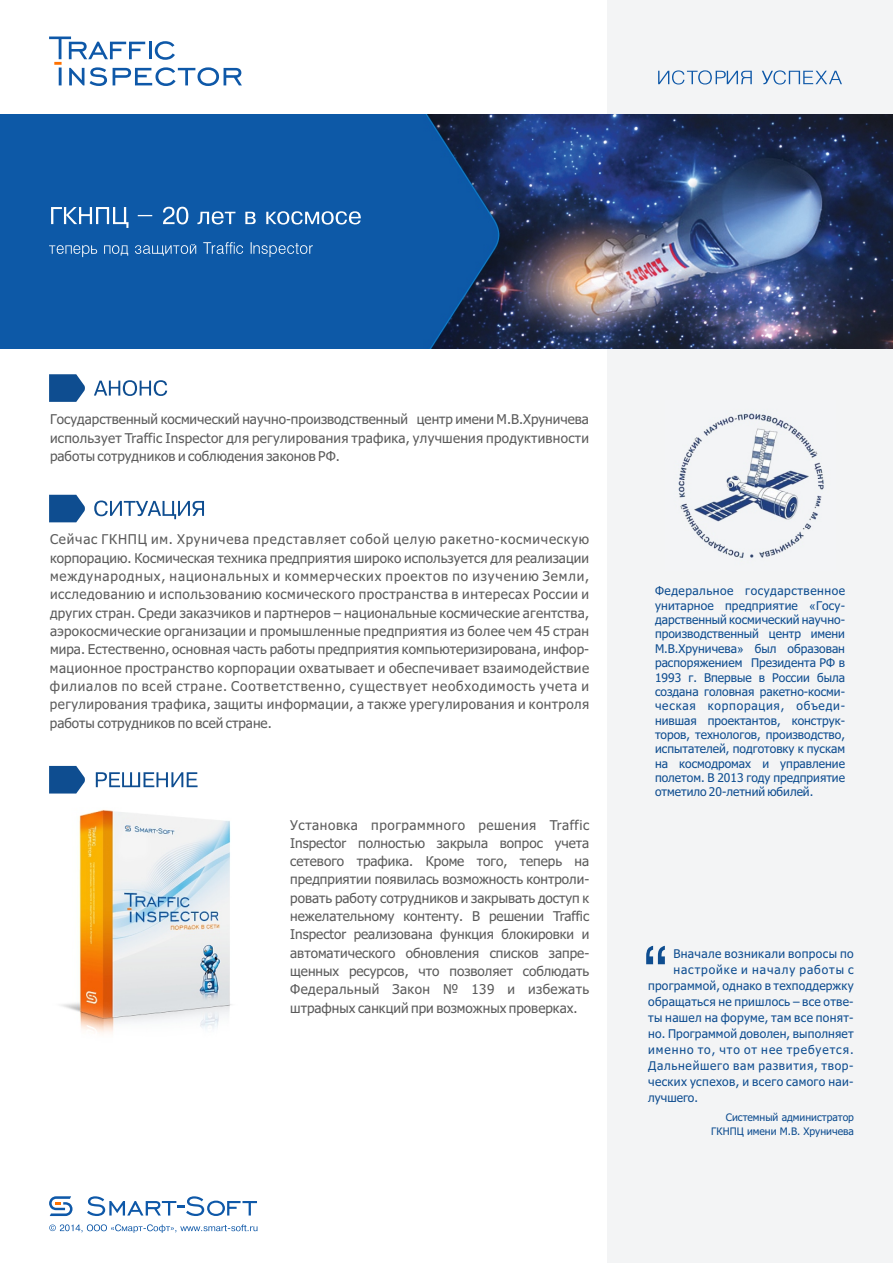
<style>
.page{position:relative;width:893px;height:1263px;background:#fff}
.page>*{position:absolute;margin:0;border:0;box-sizing:border-box;transform-origin:0 0}
.t1{font:13.5px/18.3px "Tahoma";color:#5b5b5b;text-align:justify}
.t2{font:12px/14.4px "Tahoma";letter-spacing:.025em;color:#0e4d90;text-align:justify}
.t3{font:12px "Tahoma";letter-spacing:.06em;color:#0e4d90}
.t4{font:12px "Tahoma";letter-spacing:.08em;color:#0e4d90}
.t5{font:12px "Tahoma";letter-spacing:.075em;color:#0e4d90}
.t6{font:12px "Tahoma";color:#0e4d90}
.t7{font:10.35px/13.8px "Tahoma";color:#0e4d90;text-align:right}
.s1{font-family:"Arial"}
</style>
<div class="page">
<div style="left:607px;top:0;width:286px;height:1263px;background:#f3f4f5"></div>
<img style="left:0;top:115px;width:893px;height:234px">
<svg style="left:658px;top:70px;width:184px;height:15px"></svg>
<svg style="left:94px;top:380px;width:73px;height:16px"></svg>
<svg style="left:94px;top:500px;width:110px;height:19px"></svg>
<svg style="left:96px;top:772px;width:102px;height:15px"></svg>
<svg style="left:49px;top:374px;width:36px;height:28px"></svg>
<svg style="left:49px;top:495px;width:36px;height:27px"></svg>
<svg style="left:49px;top:766px;width:36px;height:27px"></svg>
<svg style="left:646px;top:946px;width:19px;height:18px"></svg>
<svg style="left:49px;top:37px;width:193px;height:49px"></svg>
<svg style="left:51px;top:207px;width:310px;height:21px"></svg>
<svg style="left:49px;top:242px;width:264px;height:15px"></svg>
<svg style="left:87px;top:1196px;width:170px;height:20px"></svg>
<svg style="left:49px;top:1196px;width:24px;height:20px"></svg>
<svg style="left:49px;top:1224px;width:208px;height:9px"></svg>
<img style="left:678px;top:413px;width:146px;height:145px">
<img style="left:61px;top:809px;width:171px;height:225px">
<p class="t1" style="left:50px;top:411px;width:540px">Государственный космический научно-производственный центр имени М.В.Хруничева использует Traffic Inspector для регулирования трафика, улучшения продуктивности работы сотрудников и соблюдения законов РФ.</p>
<p class="t1" style="left:50px;top:531px;width:541px">Сейчас ГКНПЦ им. Хруничева представляет собой целую ракетно-космическую корпорацию. Космическая техника предприятия широко используется для реализации международных, национальных и коммерческих проектов по изучению Земли, исследованию и использованию космического пространства в интересах России и других стран. Среди заказчиков и партнеров – национальные космические агентства, аэрокосмические организации и промышленные предприятия из более чем 45 стран мира. Естественно, основная часть работы предприятия компьютеризирована, инфор&shy;мационное пространство корпорации охватывает и обеспечивает взаимодействие филиалов по всей стране. Соответственно, существует необходимость учета и регулирования трафика, защиты информации, а также урегулирования и контроля работы сотрудников по всей стране.</p>
<p class="t1" style="left:290px;top:817px;width:301px">Установка программного решения Traffic Inspector полностью закрыла вопрос учета сетевого трафика. Кроме того, теперь на предприятии появилась возможность контроли&shy;ровать работу сотрудников и закрывать доступ к нежелательному контенту. В решении Traffic Inspector реализована функция блокировки и автоматического обновления списков запре&shy;щенных ресурсов, что позволяет соблюдать Федеральный Закон № 139 и избежать штрафных санкций при возможных проверках.</p>
<p class="t2" style="left:655px;top:585px;width:192px">Федеральное государственное унитарное предприятие <span class="s1">«</span>Госу&shy;дарственный космический научно&shy;производственный центр имени М.В.Хруничева<span class="s1">»</span> был образован распоряжением Президента РФ в 1993 г. Впервые в России была создана головная ракетно-косми&shy;ческая корпорация, объеди&shy;нившая проектантов, конструк&shy;торов, технологов, производство, испытателей, подготовку к пускам на космодромах и управление полетом. В 2013 году предприятие отметило 20-летний юбилей.</p>
<p class="t2" style="left:673px;top:948px;width:182px">Вначале возникали вопросы по</p>
<p class="t5" style="left:673px;top:965px;width:182px">настройке и началу работы с</p>
<p class="t2" style="left:648px;top:980px;width:207px">программой, однако в техподдержку</p>
<p class="t2" style="left:648px;top:996px;width:207px">обращаться не пришлось – все отве-</p>
<p class="t2" style="left:648px;top:1012px;width:207px">ты нашел на форуме, там все понят-</p>
<p class="t2" style="left:648px;top:1028px;width:207px">но. Программой доволен, выполняет</p>
<p class="t4" style="left:648px;top:1045px;width:207px">именно то, что от нее требуется.</p>
<p class="t3" style="left:648px;top:1061px;width:207px">Дальнейшего вам развития, твор-</p>
<p class="t2" style="left:648px;top:1076px;width:207px">ческих успехов, и всего самого наи-</p>
<p class="t6" style="left:648px;top:1093px;width:51px">лучшего.</p>
<p class="t7" style="left:711px;top:1111px;width:144px">Системный администратор<br>ГКНПЦ имени М.В. Хруничева</p>
</div>
